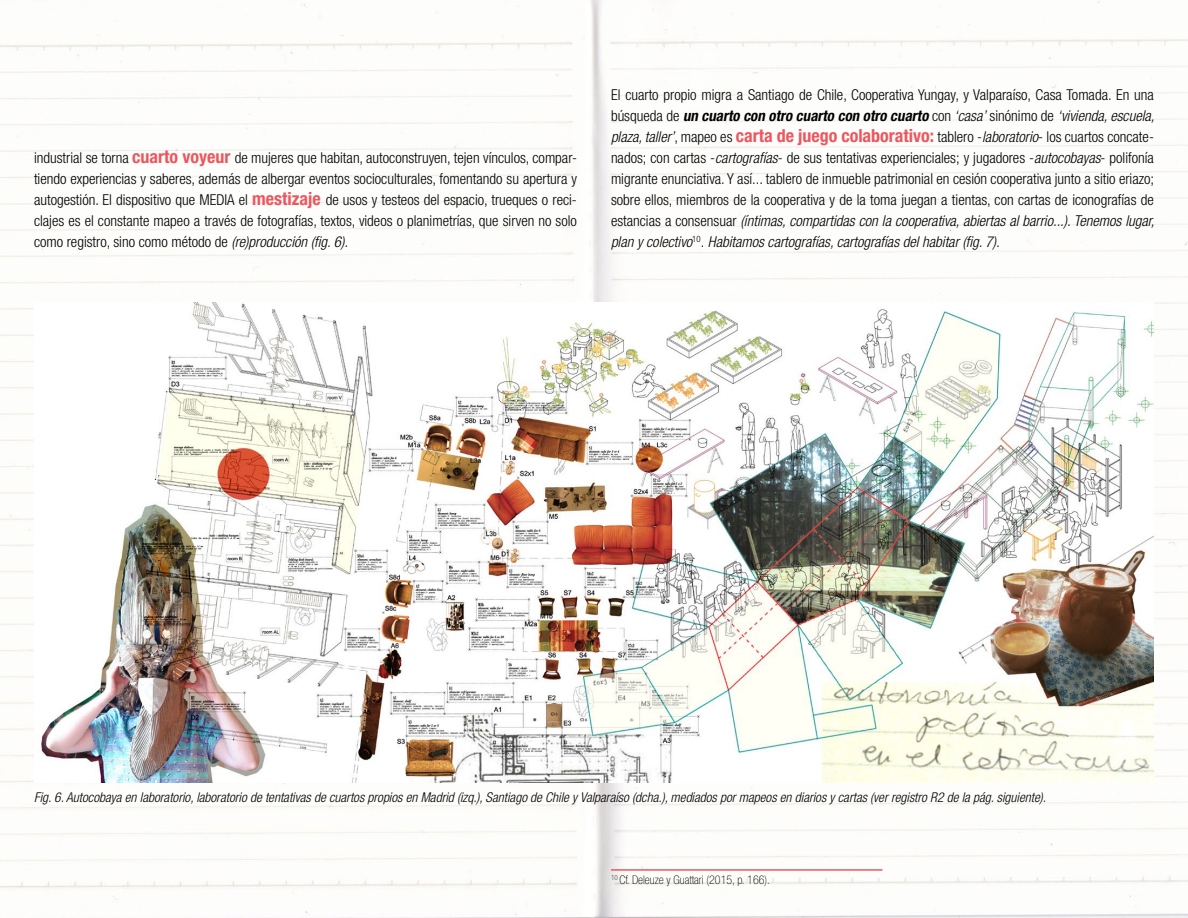
<style>
.page{position:relative;width:1188px;height:918px;background:#fff}
.page>*{position:absolute;margin:0;border:0;box-sizing:border-box;transform-origin:0 0}
.t1{font:300 condensed 15px/21px "Helvetica Neue LT Std";color:#000;text-align:justify}
.t2{font:italic 300 condensed 13.5px "Helvetica Neue LT Std";color:#000}
.t3{font:100 condensed 12px "Helvetica Neue LT Std";color:#000}
.s1{font-weight:700;font-size:18px;color:#ee565d}
.s2{font-style:italic}
.s3{font-weight:700;font-style:italic}
</style>
<div class="page">
<img style="left:0;top:0;width:1188px;height:918px">
<img style="left:34px;top:303px;width:1120px;height:480px">
<hr style="left:611px;top:869px;width:271px;height:2px;background:#ee565d">
<p class="t1" style="left:34px;top:147px;width:545px">industrial se torna <span class="s1">cuarto voyeur</span> de mujeres que habitan, autoconstruyen, tejen vínculos, compar&shy;tiendo experiencias y saberes, además de albergar eventos socioculturales, fomentando su apertura y autogestión. El dispositivo que MEDIA el <span class="s1">mestizaje</span> de usos y testeos del espacio, trueques o reci&shy;clajes es el constante mapeo a través de fotografías, textos, videos o planimetrías, que sirven no solo como registro, sino como método de <span class="s2">(re)producción (fig. 6).</span></p>
<p class="t1" style="left:611px;top:84px;width:545px">El cuarto propio migra a Santiago de Chile, Cooperativa Yungay, y Valparaíso, Casa Tomada. En una búsqueda de <span class="s3">un cuarto con otro cuarto con otro cuarto</span> con <span class="s2">‘casa’</span> sinónimo de <span class="s2">‘vivienda, escuela, plaza, taller’</span>, mapeo es <span class="s1">carta de juego colaborativo:</span> tablero -<span class="s2">laboratorio</span>- los cuartos concate&shy;nados; con cartas -<span class="s2">cartografías</span>- de sus tentativas experienciales; y jugadores -<span class="s2">autocobayas</span>- polifonía migrante enunciativa. Y así... tablero de inmueble patrimonial en cesión cooperativa junto a sitio eriazo; sobre ellos, miembros de la cooperativa y de la toma juegan a tientas, con cartas de iconografías de estancias a consensuar <span class="s2">(íntimas, compartidas con la cooperativa, abiertas al barrio...). Tenemos lugar, plan y colectivo</span><sup>10</sup>. <span class="s2">Habitamos cartografías, cartografías del habitar (fig. 7).</span></p>
<p class="t2" style="left:34px;top:790px;width:1014px">Fig. 6. Autocobaya en laboratorio, laboratorio de tentativas de cuartos propios en Madrid (izq.), Santiago de Chile y Valparaíso (dcha.), mediados por mapeos en diarios y cartas (ver registro R2 de la pág. siguiente).</p>
<p class="t3" style="left:611px;top:873px;width:161px"><sup>10</sup> Cf. Deleuze y Guattari (2015, p. 166).</p>
</div>
